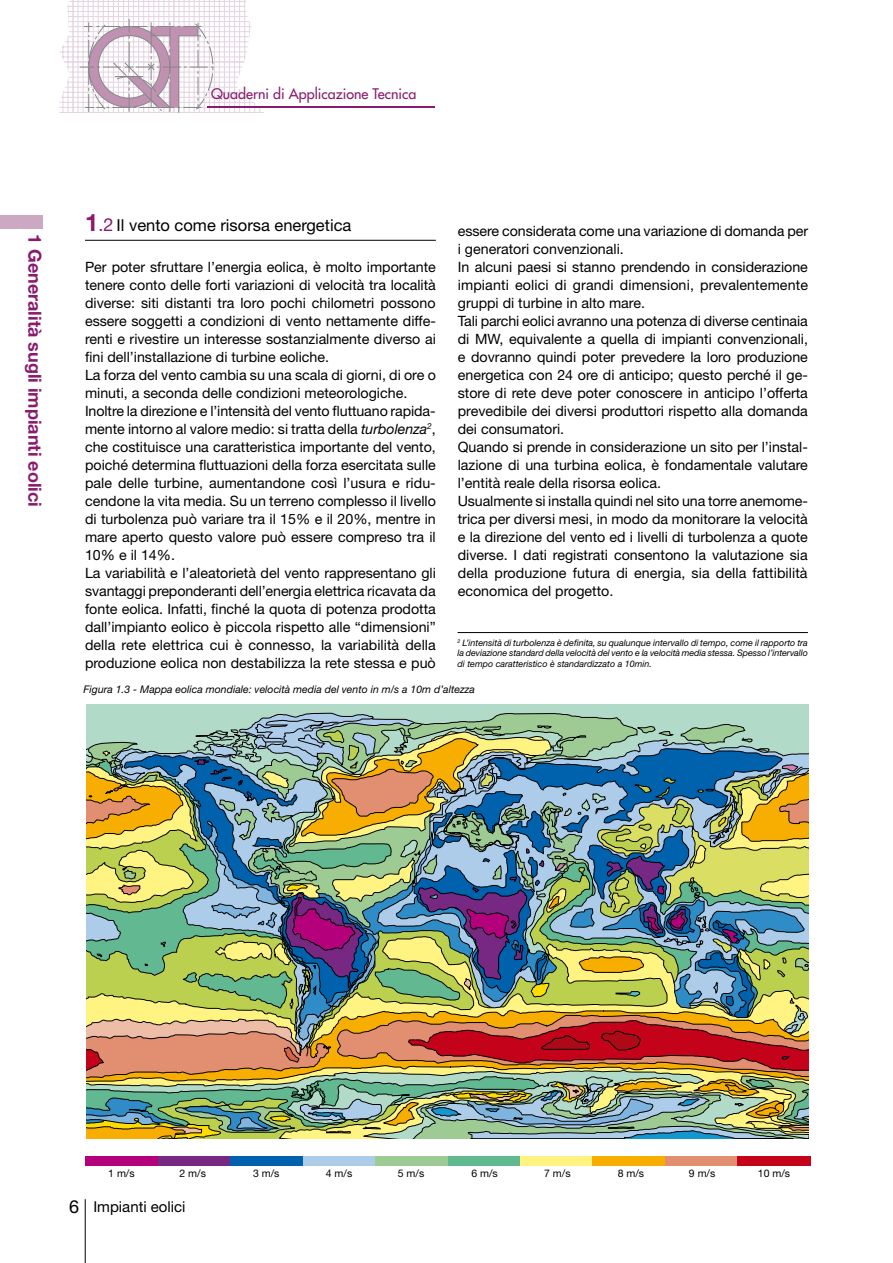
<style>
.page{position:relative;width:893px;height:1263px;background:#fff}
.page>*{position:absolute;margin:0;border:0;box-sizing:border-box;transform-origin:0 0}
.t1{font:700 18px "Helvetica Neue";color:#8a1a6e}
.t2{font:18px "Helvetica Neue";color:#000}
.t3{font:16.5px "Helvetica Neue";color:#000}
.t4{font:15px "Helvetica Neue";color:#000}
.t5{font:14.25px/18px "Helvetica Neue";color:#000}
.t6{font:14.25px "Futura";color:#8a1a6e}
.t7{font:italic 10.5px "Helvetica Neue";color:#000}
.t8{font:10.5px "Helvetica Neue";color:#000}
.t9{font:italic 9px/10.8px "Helvetica Neue";color:#000;text-align:justify}
.s1{font-weight:700;font-size:24px;color:#8a1a6e}
.s2{font-size:18px;color:#8a1a6e}
.s3{font-style:italic}
</style>
<div class="page">
<hr style="left:85px;top:1199px;width:1px;height:64px;background:#000">
<hr style="left:208px;top:106px;width:227px;height:1px;background:#8a1a6e">
<svg style="left:59px;top:0;width:212px;height:113px"></svg>
<div style="left:0;top:215px;width:43px;height:13px;background:#cca8c2"></div>
<hr style="left:85px;top:240px;width:351px;height:1px;background:#000">
<hr style="left:458px;top:632px;width:350px;height:1px;background:#000">
<svg style="left:86px;top:705px;width:723px;height:433px;background:#949c7a"></svg>
<div style="left:86px;top:1156px;width:73px;height:10px;background:#b5007c"></div>
<div style="left:158px;top:1156px;width:73px;height:10px;background:#762883"></div>
<div style="left:230px;top:1156px;width:73px;height:10px;background:#0062ac"></div>
<div style="left:303px;top:1156px;width:73px;height:10px;background:#accce9"></div>
<div style="left:375px;top:1156px;width:74px;height:10px;background:#9ecb93"></div>
<div style="left:448px;top:1156px;width:73px;height:10px;background:#62b890"></div>
<div style="left:521px;top:1156px;width:73px;height:10px;background:#fff381"></div>
<div style="left:593px;top:1156px;width:73px;height:10px;background:#f8ae00"></div>
<div style="left:665px;top:1156px;width:73px;height:10px;background:#e28f71"></div>
<div style="left:737px;top:1156px;width:73px;height:10px;background:#c40219"></div>
<p class="t6" style="left:211px;top:85px;width:207px">Quaderni di Applicazione Tecnica</p>
<p class="t1" style="left:46px;top:234px;width:275px;rotate:90deg">1 Generalità sugli impianti eolici</p>
<p class="t3" style="left:85px;top:216px;width:268px"><span class="s1">1</span><span class="s2">.2</span> Il vento come risorsa energetica</p>
<p class="t5" style="left:85px;top:257px;width:352px">Per poter sfruttare l’energia eolica, è molto importante tenere conto delle forti variazioni di velocità tra località diverse: siti distanti tra loro pochi chilometri possono essere soggetti a condizioni di vento nettamente diffe&shy;renti e rivestire un interesse sostanzialmente diverso ai fini dell’installazione di turbine eoliche.<br>La forza del vento cambia su una scala di giorni, di ore o minuti, a seconda delle condizioni meteorologiche.<br>Inoltre la direzione e l’intensità del vento fluttuano rapida&shy;mente intorno al valore medio: si tratta della <span class="s3">turbolenza</span><sup>2</sup>, che costituisce una caratteristica importante del vento, poiché determina fluttuazioni della forza esercitata sulle pale delle turbine, aumentandone così l’usura e ridu&shy;cendone la vita media. Su un terreno complesso il livello di turbolenza può variare tra il 15% e il 20%, mentre in mare aperto questo valore può essere compreso tra il 10% e il 14%.<br>La variabilità e l’aleatorietà del vento rappresentano gli svantaggi preponderanti dell’energia elettrica ricavata da fonte eolica. Infatti, finché la quota di potenza prodotta dall’impianto eolico è piccola rispetto alle “dimensioni” della rete elettrica cui è connesso, la variabilità della produzione eolica non destabilizza la rete stessa e può</p>
<p class="t5" style="left:458px;top:221px;width:352px">essere considerata come una variazione di domanda per i generatori convenzionali.<br>In alcuni paesi si stanno prendendo in considerazione impianti eolici di grandi dimensioni, prevalentemente gruppi di turbine in alto mare.<br>Tali parchi eolici avranno una potenza di diverse centinaia di MW, equivalente a quella di impianti convenzionali, e dovranno quindi poter prevedere la loro produzione energetica con 24 ore di anticipo; questo perché il ge&shy;store di rete deve poter conoscere in anticipo l’offerta prevedibile dei diversi produttori rispetto alla domanda dei consumatori.<br>Quando si prende in considerazione un sito per l’instal&shy;lazione di una turbina eolica, è fondamentale valutare l’entità reale della risorsa eolica.<br>Usualmente si installa quindi nel sito una torre anemome&shy;trica per diversi mesi, in modo da monitorare la velocità e la direzione del vento ed i livelli di turbolenza a quote diverse. I dati registrati consentono la valutazione sia della produzione futura di energia, sia della fattibilità economica del progetto.</p>
<p class="t9" style="left:458px;top:637px;width:352px"><sup>2</sup> L’intensità di turbolenza è definita, su qualunque intervallo di tempo, come il rapporto tra la deviazione standard della velocità del vento e la velocità media stessa. Spesso l’intervallo di tempo caratteristico è standardizzato a 10min.</p>
<p class="t7" style="left:84px;top:683px;width:393px">Figura 1.3 - Mappa eolica mondiale: velocità media del vento in m/s a 10m d’altezza</p>
<p class="t2" style="left:69px;top:1196px;width:12px">6</p>
<p class="t8" style="left:108px;top:1167px;width:28px">1 m/s</p>
<p class="t8" style="left:180px;top:1167px;width:28px">2 m/s</p>
<p class="t8" style="left:253px;top:1167px;width:28px">3 m/s</p>
<p class="t8" style="left:326px;top:1167px;width:28px">4 m/s</p>
<p class="t8" style="left:398px;top:1167px;width:28px">5 m/s</p>
<p class="t8" style="left:471px;top:1167px;width:28px">6 m/s</p>
<p class="t8" style="left:544px;top:1167px;width:28px">7 m/s</p>
<p class="t8" style="left:618px;top:1167px;width:28px">8 m/s</p>
<p class="t8" style="left:689px;top:1167px;width:28px">9 m/s</p>
<p class="t8" style="left:758px;top:1167px;width:34px">10 m/s</p>
<p class="t4" style="left:93px;top:1198px;width:94px">Impianti eolici</p>
</div>
